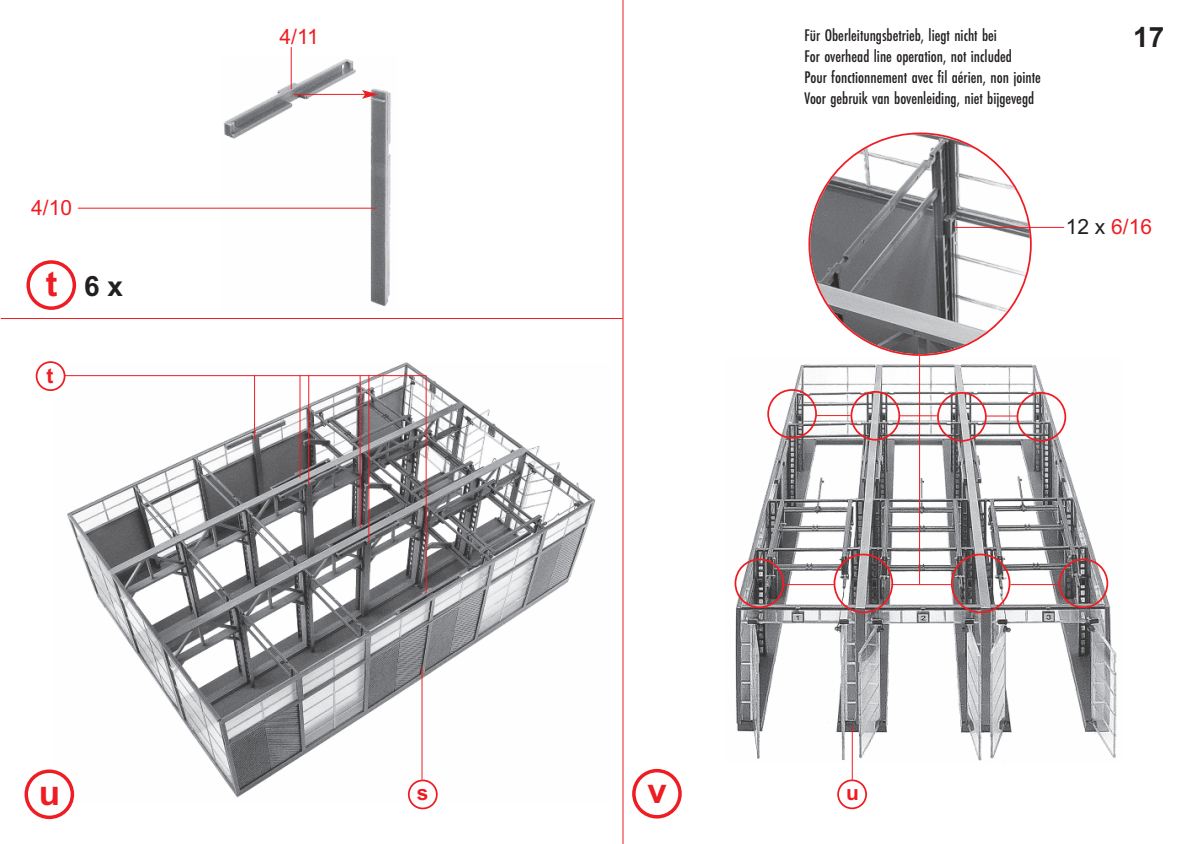
<style>
.page{position:relative;width:1191px;height:844px;background:#fff}
.page>*{position:absolute;margin:0;border:0;box-sizing:border-box;transform-origin:0 0}
.t1{font:700 35px "Arial";color:#ee1d23}
.t2{font:700 28px "Arial";color:#231f20}
.t3{font:21px "Arial";color:#ee1d23}
.t4{font:700 21px "Arial";color:#ee1d23}
.t5{font:17.5px/21px "Futura EF Medium Con";color:#231f20}
.s1{color:#231f20}
</style>
<div class="page">
<img style="left:65px;top:362px;width:531px;height:436px">
<img style="left:735px;top:356px;width:382px;height:407px">
<img style="left:222px;top:56px;width:169px;height:250px">
<svg style="left:808px;top:132px;width:223px;height:224px"></svg>
<svg style="left:850px;top:391px;width:50px;height:49px"></svg>
<svg style="left:937px;top:392px;width:49px;height:49px"></svg>
<svg style="left:1016px;top:392px;width:50px;height:49px"></svg>
<svg style="left:767px;top:389px;width:50px;height:49px"></svg>
<svg style="left:734px;top:558px;width:50px;height:50px;background:#8f7a7c"></svg>
<svg style="left:1058px;top:558px;width:50px;height:50px;background:#8d777a"></svg>
<svg style="left:951px;top:553px;width:59px;height:60px;background:#948285"></svg>
<svg style="left:833px;top:553px;width:60px;height:60px;background:#978587"></svg>
<hr style="left:622px;top:0;width:1px;height:843px;background:#ee1d23">
<hr style="left:1px;top:318px;width:622px;height:1px;background:#ee1d23">
<hr style="left:291px;top:47px;width:1px;height:42px;background:#ee1d23">
<hr style="left:954px;top:227px;width:110px;height:1px;background:#ee1d23">
<hr style="left:899px;top:415px;width:38px;height:1px;background:#ee1d23">
<hr style="left:816px;top:415px;width:34px;height:1px;background:#ee1d23">
<hr style="left:985px;top:415px;width:32px;height:1px;background:#ee1d23">
<hr style="left:783px;top:584px;width:51px;height:1px;background:#ee1d23">
<hr style="left:1010px;top:584px;width:48px;height:1px;background:#ee1d23">
<hr style="left:891px;top:584px;width:61px;height:1px;background:#ee1d23">
<hr style="left:919px;top:356px;width:1px;height:228px;background:#ee1d23">
<hr style="left:421px;top:667px;width:1px;height:112px;background:#ee1d23">
<hr style="left:852px;top:726px;width:1px;height:53px;background:#ee1d23">
<hr style="left:78px;top:208px;width:298px;height:1px;background:#ee1d23">
<hr style="left:64px;top:375px;width:362px;height:1px;background:#ee1d23">
<hr style="left:254px;top:375px;width:1px;height:64px;background:#ee1d23">
<hr style="left:308px;top:375px;width:1px;height:110px;background:#ee1d23">
<hr style="left:368px;top:375px;width:1px;height:166px;background:#ee1d23">
<hr style="left:426px;top:375px;width:1px;height:218px;background:#ee1d23">
<hr style="left:360px;top:375px;width:1px;height:153px;background:#ee1d23">
<hr style="left:299px;top:375px;width:1px;height:102px;background:#ee1d23">
<hr style="left:293px;top:94px;width:72px;height:1px;background:#ee1d23">
<svg style="left:362px;top:90px;width:16px;height:9px"></svg>
<svg style="left:26px;top:260px;width:50px;height:50px"></svg>
<svg style="left:25px;top:769px;width:49px;height:49px"></svg>
<svg style="left:632px;top:768px;width:50px;height:50px"></svg>
<svg style="left:408px;top:779px;width:30px;height:30px"></svg>
<svg style="left:36px;top:361px;width:29px;height:30px"></svg>
<svg style="left:837px;top:779px;width:30px;height:30px"></svg>
<p class="t3" style="left:31px;top:195px;width:42px">4/10</p>
<h1 class="t1" style="left:46px;top:263px;width:13px">t</h1>
<h2 class="t2" style="left:84px;top:270px;width:40px">6 x</h2>
<p class="t4" style="left:47px;top:363px;width:8px">t</p>
<p class="t3" style="left:279px;top:24px;width:41px">4/11</p>
<p class="t5" style="left:804px;top:25px;width:238px">Für Oberleitungsbetrieb, liegt nicht bei<br>For overhead line operation, not included<br>Pour fonctionnement avec fil aérien, non jointe Voor gebruik van bovenleiding, niet bijgevegd</p>
<h2 class="t2" style="left:1133px;top:21px;width:33px">17</h2>
<p class="t3" style="left:1065px;top:214px;width:88px"><span class="s1">12 x</span> 6/16</p>
<h1 class="t1" style="left:39px;top:772px;width:23px">u</h1>
<p class="t4" style="left:417px;top:780px;width:13px">s</p>
<h1 class="t1" style="left:647px;top:770px;width:21px">v</h1>
<p class="t4" style="left:846px;top:780px;width:14px">u</p>
</div>
